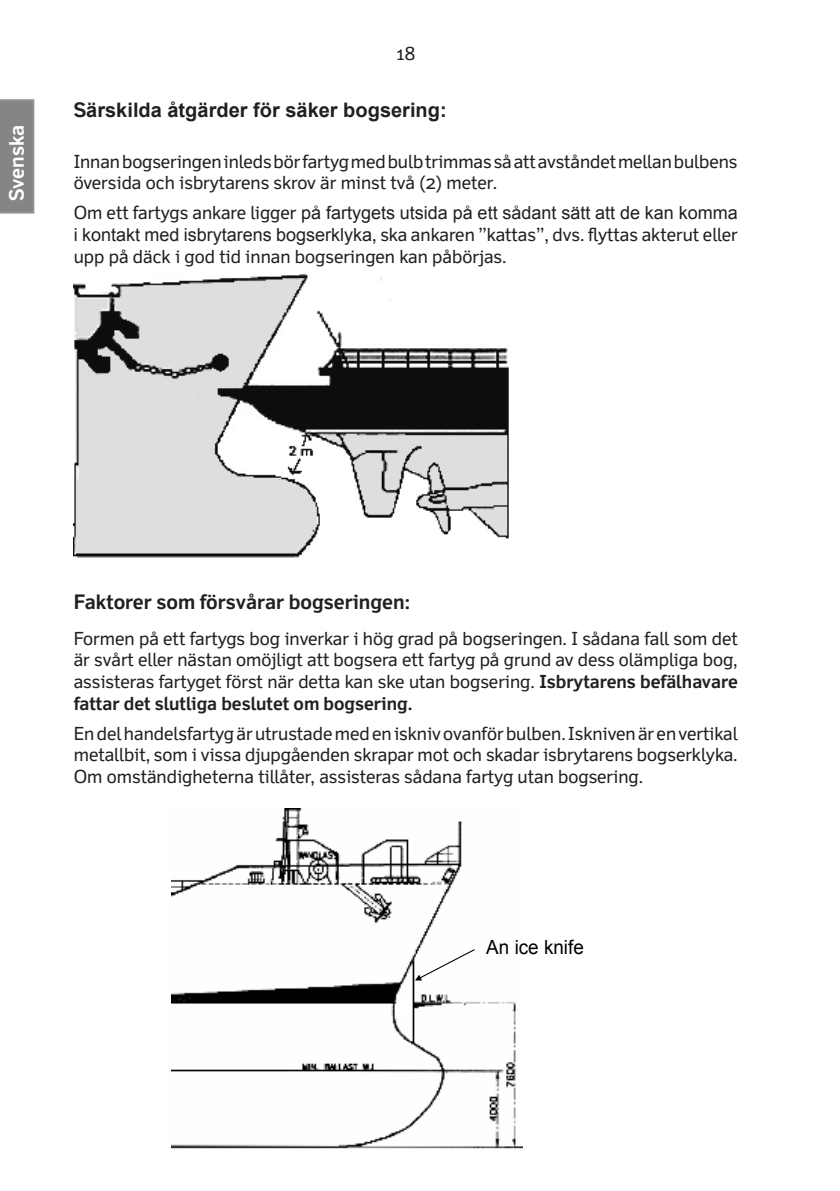
<style>
.page{position:relative;width:840px;height:1191px;background:#fff}
.page>*{position:absolute;margin:0;border:0;box-sizing:border-box;transform-origin:0 0}
.t1{font:700 20px "Arial";color:#231f20}
.väliotsikko{font:700 20px "Felbridge Pro";color:#231f20}
.t2{font:700 20px "Felbridge Pro";color:#fff}
.t3{font:19.6px "Arial";color:#000;scale:.96 1}
.lisäväli{font:18px/21.6px "Felbridge Pro";color:#231f20;text-align:justify}
.Leipäteksti_sarake{font:18px "Felbridge Pro";color:#231f20}
.s1{font-family:"Felbridge Pro"}
.s2{font-family:"Arial"}
.s3{font-weight:700}
</style>
<div class="page">
<div style="left:0;top:99px;width:34px;height:114px;background:#848686"></div>
<img style="left:74px;top:275px;width:434px;height:283px">
<img style="left:172px;top:808px;width:349px;height:341px">
<svg style="left:415px;top:948px;width:60px;height:32px"></svg>
<p class="t2" style="left:5px;top:201px;width:77px;rotate:-90deg">Svenska</p>
<p class="Leipäteksti_sarake" style="left:396px;top:43px;width:20px">18</p>
<p class="t1" style="left:74px;top:97px;width:374px"><span class="s1">S</span>ärskilda åtgärder för säker bogsering:</p>
<p class="lisäväli" style="left:74px;top:150px;width:664px">Innan bogseringen inleds bör fartyg med bulb trimmas så att avståndet mellan bulbens översida och isbrytarens skrov är minst två (2) meter.</p>
<p class="lisäväli" style="left:74px;top:202px;width:665px">Om ett fartygs ankare ligger <span class="s2">på fartygets utsida på ett sådant sätt att de kan komma i kontakt med isbrytarens bogserklyka</span>, ska ankaren ”kattas”, dvs. flyttas akterut eller upp på däck i god tid innan bogseringen kan påbörjas.</p>
<p class="väliotsikko" style="left:74px;top:590px;width:337px">Faktorer som försvårar bogseringen:</p>
<p class="lisäväli" style="left:74px;top:627px;width:665px">Formen på ett fartygs bog inverkar i hög grad på bogseringen. I sådana fall som det är svårt eller nästan omöjligt att bogsera ett fartyg på grund av dess olämpliga bog, assisteras fartyget först när detta kan ske utan bogsering. <span class="s3">Isbrytarens befälhavare fattar det slutliga beslutet om bogsering.</span></p>
<p class="lisäväli" style="left:74px;top:722px;width:665px">En del handelsfartyg är utrustade med en iskniv ovanför bulben. Iskniven är en vertikal metallbit, som i vissa djupgåenden skrapar mot och skadar isbrytarens bogserklyka.<br>Om omständigheterna tillåter, assisteras sådana fartyg utan bogsering.</p>
<p class="t3" style="left:486px;top:934px;width:103px">An ice knife</p>
</div>
